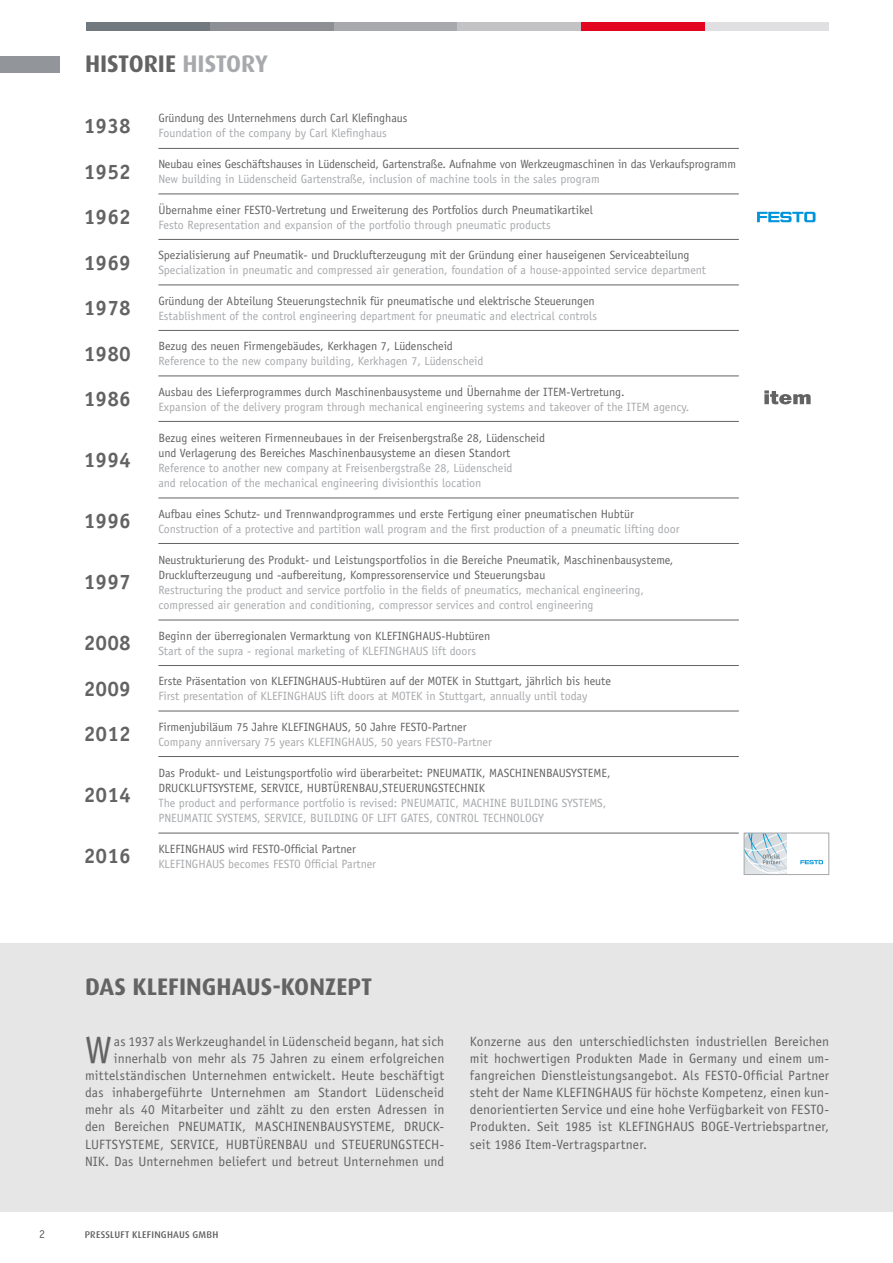
<style>
.page{position:relative;width:893px;height:1263px;background:#fff}
.page>*{position:absolute;margin:0;border:0;box-sizing:border-box;transform-origin:0 0}
.t1{font:38.25px "Officina Sans Std";color:#646363}
.t2{font:700 24px "Dax";color:#646363}
.t3{font:700 21px "Officina Sans Std";color:#646363}
.t4{font:13.5px/17.1px "Officina Sans Std";letter-spacing:.01em;color:#646363;text-align:right}
.t5{font:12px/15px "Officina Sans Std";color:#646363}
.t6{font:12px/15px "Officina Sans Std";color:#a7a9ac}
.t7{font:500 9.75px "Dax";letter-spacing:.025em;color:#646363}
.s1{color:#a7a9ac}
</style>
<div class="page">
<div style="left:0;top:943px;width:893px;height:269px;background:#e0e0e2"></div>
<hr style="left:158px;top:148px;width:581px;height:1px;background:#646363">
<hr style="left:158px;top:194px;width:581px;height:1px;background:#646363">
<hr style="left:158px;top:239px;width:581px;height:1px;background:#646363">
<hr style="left:158px;top:285px;width:581px;height:1px;background:#646363">
<hr style="left:158px;top:330px;width:581px;height:1px;background:#646363">
<hr style="left:158px;top:376px;width:581px;height:1px;background:#646363">
<hr style="left:158px;top:421px;width:581px;height:1px;background:#646363">
<hr style="left:158px;top:498px;width:581px;height:1px;background:#646363">
<hr style="left:158px;top:543px;width:581px;height:1px;background:#646363">
<hr style="left:158px;top:620px;width:581px;height:1px;background:#646363">
<hr style="left:158px;top:665px;width:581px;height:1px;background:#646363">
<hr style="left:158px;top:711px;width:581px;height:1px;background:#646363">
<hr style="left:158px;top:756px;width:581px;height:1px;background:#646363">
<hr style="left:158px;top:833px;width:581px;height:1px;background:#646363">
<svg style="left:757px;top:211px;width:59px;height:12px"></svg>
<svg style="left:764px;top:390px;width:47px;height:14px"></svg>
<svg style="left:746px;top:835px;width:77px;height:38px"></svg>
<div style="left:744px;top:833px;width:85px;height:42px;border:1px solid #a7a9ac"></div>
<div style="left:0;top:56px;width:60px;height:16px;background:#92969a"></div>
<div style="left:86px;top:22px;width:124px;height:9px;background:#72797e"></div>
<div style="left:210px;top:22px;width:124px;height:9px;background:#8c9094"></div>
<div style="left:334px;top:22px;width:123px;height:9px;background:#a7a9ac"></div>
<div style="left:457px;top:22px;width:124px;height:9px;background:#c3c3c6"></div>
<div style="left:581px;top:22px;width:124px;height:9px;background:#e30621"></div>
<div style="left:705px;top:22px;width:124px;height:9px;background:#e0e0e2"></div>
<h2 class="t2" style="left:85px;top:51px;width:184px">HISTORIE <span class="s1">HISTORY</span></h2>
<h3 class="t3" style="left:84px;top:113px;width:48px">1938</h3>
<p class="t5" style="left:158px;top:111px;width:251px">Gründung des Unternehmens durch Carl Klefinghaus</p>
<p class="t6" style="left:158px;top:126px;width:230px">Foundation of the company by Carl Klefinghaus</p>
<h3 class="t3" style="left:84px;top:159px;width:48px">1952</h3>
<p class="t5" style="left:158px;top:156px;width:579px">Neubau eines Geschäftshauses in Lüdenscheid, Gartenstraße. Aufnahme von Werkzeugmaschinen in das Verkaufsprogramm</p>
<p class="t6" style="left:158px;top:171px;width:443px">New building in Lüdenscheid Gartenstraße, inclusion of machine tools in the sales program</p>
<h3 class="t3" style="left:84px;top:204px;width:48px">1962</h3>
<p class="t5" style="left:158px;top:202px;width:436px">Übernahme einer FESTO-Vertretung und Erweiterung des Portfolios durch Pneumatikartikel</p>
<p class="t6" style="left:158px;top:217px;width:394px">Festo Representation and expansion of the portfolio through pneumatic products</p>
<h3 class="t3" style="left:84px;top:249px;width:48px">1969</h3>
<p class="t5" style="left:158px;top:247px;width:533px">Spezialisierung auf Pneumatik- und Drucklufterzeugung mit der Gründung einer hauseigenen Serviceabteilung</p>
<p class="t6" style="left:158px;top:262px;width:549px">Specialization in pneumatic and compressed air generation, foundation of a house-appointed service department</p>
<h3 class="t3" style="left:84px;top:295px;width:48px">1978</h3>
<p class="t5" style="left:158px;top:293px;width:438px">Gründung der Abteilung Steuerungstechnik für pneumatische und elektrische Steuerungen</p>
<p class="t6" style="left:158px;top:308px;width:440px">Establishment of the control engineering department for pneumatic and electrical controls</p>
<h3 class="t3" style="left:84px;top:340px;width:48px">1980</h3>
<p class="t5" style="left:158px;top:338px;width:296px">Bezug des neuen Firmengebäudes, Kerkhagen 7, Lüdenscheid</p>
<p class="t6" style="left:158px;top:353px;width:327px">Reference to the new company building, Kerkhagen 7, Lüdenscheid</p>
<h3 class="t3" style="left:84px;top:386px;width:48px">1986</h3>
<h3 class="t3" style="left:84px;top:447px;width:48px">1994</h3>
<p class="t5" style="left:158px;top:384px;width:468px">Ausbau des Lieferprogrammes durch Maschinenbausysteme und Übernahme der ITEM-Vertretung.</p>
<p class="t6" style="left:158px;top:399px;width:533px">Expansion of the delivery program through mechanical engineering systems and takeover of the ITEM agency.</p>
<p class="t5" style="left:158px;top:430px;width:388px">Bezug eines weiteren Firmenneubaues in der Freisenbergstraße 28, Lüdenscheid und Verlagerung des Bereiches Maschinenbausysteme an diesen Standort</p>
<p class="t6" style="left:158px;top:460px;width:356px">Reference to another new company at Freisenbergstraße 28, Lüdenscheid and relocation of the mechanical engineering divisionthis location</p>
<h3 class="t3" style="left:84px;top:508px;width:48px">1996</h3>
<p class="t5" style="left:158px;top:506px;width:477px">Aufbau eines Schutz- und Trennwandprogrammes und erste Fertigung einer pneumatischen Hubtür</p>
<p class="t6" style="left:158px;top:521px;width:523px">Construction of a protective and partition wall program and the first production of a pneumatic lifting door</p>
<h3 class="t3" style="left:84px;top:569px;width:48px">1997</h3>
<p class="t5" style="left:158px;top:552px;width:517px">Neustrukturierung des Produkt- und Leistungsportfolios in die Bereiche Pneumatik, Maschinenbausysteme,<br>Drucklufterzeugung und -aufbereitung, Kompressorenservice und Steuerungsbau</p>
<p class="t6" style="left:158px;top:582px;width:487px">Restructuring the product and service portfolio in the fields of pneumatics, mechanical engineering, compressed air generation and conditioning, compressor services and control engineering</p>
<h3 class="t3" style="left:84px;top:630px;width:48px">2008</h3>
<p class="t5" style="left:158px;top:628px;width:333px">Beginn der überregionalen Vermarktung von KLEFINGHAUS-Hubtüren</p>
<p class="t6" style="left:158px;top:643px;width:319px">Start of the supra - regional marketing of KLEFINGHAUS lift doors</p>
<h3 class="t3" style="left:84px;top:676px;width:48px">2009</h3>
<p class="t5" style="left:158px;top:673px;width:454px">Erste Präsentation von KLEFINGHAUS-Hubtüren auf der MOTEK in Stuttgart, jährlich bis heute</p>
<p class="t6" style="left:158px;top:688px;width:431px">First presentation of KLEFINGHAUS lift doors at MOTEK in Stuttgart, annually until today</p>
<h3 class="t3" style="left:84px;top:721px;width:48px">2012</h3>
<p class="t5" style="left:158px;top:719px;width:310px">Firmenjubiläum 75 Jahre KLEFINGHAUS, 50 Jahre FESTO-Partner</p>
<p class="t6" style="left:158px;top:734px;width:335px">Company anniversary 75 years KLEFINGHAUS, 50 years FESTO-Partner</p>
<h3 class="t3" style="left:84px;top:782px;width:48px">2014</h3>
<h3 class="t3" style="left:84px;top:843px;width:48px">2016</h3>
<p class="t5" style="left:158px;top:765px;width:454px">Das Produkt- und Leistungsportfolio wird überarbeitet: PNEUMATIK, MASCHINENBAUSYSTEME,<br>DRUCKLUFTSYSTEME, SERVICE, HUBTÜRENBAU,STEUERUNGSTECHNIK</p>
<p class="t6" style="left:158px;top:795px;width:449px">The product and performance portfolio is revised: PNEUMATIC, MACHINE BUILDING SYSTEMS,<br>PNEUMATIC SYSTEMS, SERVICE, BUILDING OF LIFT GATES, CONTROL TECHNOLOGY</p>
<p class="t5" style="left:158px;top:841px;width:199px">KLEFINGHAUS wird FESTO-Official Partner</p>
<p class="t6" style="left:158px;top:856px;width:219px">KLEFINGHAUS becomes FESTO Official Partner</p>
<h2 class="t2" style="left:85px;top:973px;width:289px">DAS KLEFINGHAUS-KONZEPT</h2>
<p class="t4" style="left:85px;top:1033px;width:361px">as 1937 als Werkzeughandel in Lüdenscheid begann, hat sich innerhalb von mehr als 75 Jahren zu einem erfolgreichen mittelständischen Unternehmen entwickelt. Heute beschäftigt das inhabergeführte Unternehmen am Standort Lüdenscheid mehr als 40 Mitarbeiter und zählt zu den ersten Adressen in den Bereichen PNEUMATIK, MASCHINENBAUSYSTEME, DRUCK-LUFTSYSTEME, SERVICE, HUBTÜRENBAU und STEUERUNGSTECH-NIK. Das Unternehmen beliefert und betreut Unternehmen und</p>
<h1 class="t1" style="left:85px;top:1028px;width:28px">W</h1>
<p class="t5" style="left:39px;top:1227px;width:7px">2</p>
<p class="t7" style="left:85px;top:1229px;width:135px">PRESSLUFT KLEFINGHAUS GMBH</p>
<p class="t4" style="left:470px;top:1033px;width:361px;text-align:justify">Konzerne aus den unterschiedlichsten industriellen Bereichen mit hochwertigen Produkten Made in Germany und einem um&shy;fangreichen Dienstleistungsangebot. Als FESTO-Official Partner steht der Name KLEFINGHAUS für höchste Kompetenz, einen kun&shy;denorientierten Service und eine hohe Verfügbarkeit von FESTO-Produkten. Seit 1985 ist KLEFINGHAUS BOGE-Vertriebspartner, seit 1986 Item-Vertragspartner.</p>
</div>
